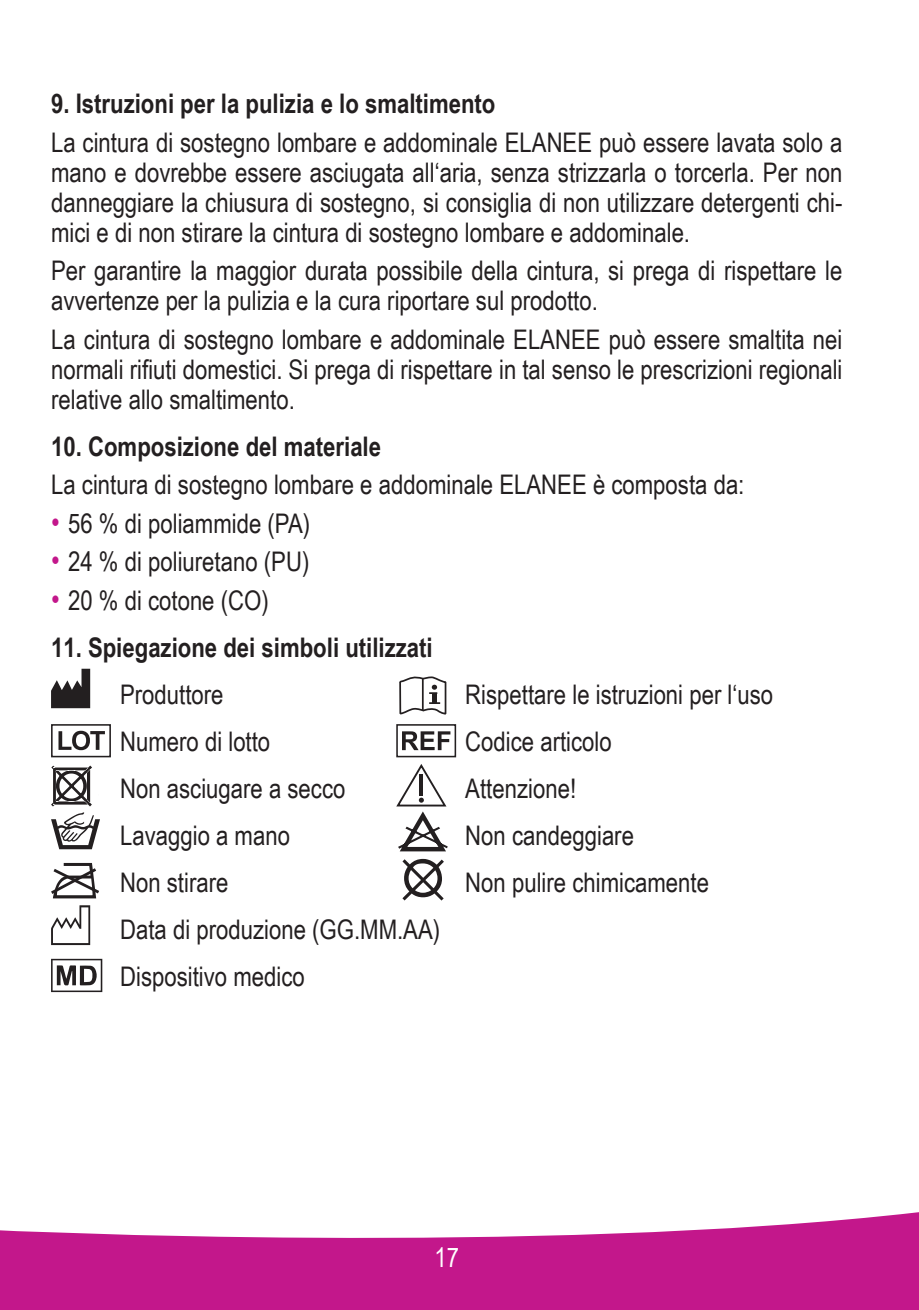
<style>
.page{position:relative;width:919px;height:1310px;background:#fff}
.page>*{position:absolute;margin:0;border:0;box-sizing:border-box;transform-origin:0 0}
.t1{font:27px/30px "Arial Narrow";color:#231f20;text-align:justify}
.t2{font:700 27px "Arial Narrow";color:#231f20}
.t3{font:27px "Arial Narrow";color:#fff}
.s1{font-size:30px;color:#c3178b}
</style>
<div class="page">
<svg style="left:0;top:1212px;width:918px;height:98px;fill:#c3178b"></svg>
<svg style="left:51px;top:669px;width:39px;height:39px"></svg>
<svg style="left:399px;top:676px;width:48px;height:39px"></svg>
<div style="left:51px;top:724px;width:60px;height:33px;border:2px solid #231f20"></div>
<svg style="left:58px;top:731px;width:47px;height:19px"></svg>
<div style="left:396px;top:724px;width:60px;height:33px;border:2px solid #231f20"></div>
<svg style="left:402px;top:731px;width:48px;height:19px"></svg>
<svg style="left:51px;top:765px;width:41px;height:41px"></svg>
<svg style="left:51px;top:812px;width:49px;height:37px"></svg>
<svg style="left:396px;top:764px;width:52px;height:87px"></svg>
<svg style="left:51px;top:863px;width:48px;height:35px"></svg>
<svg style="left:402px;top:859px;width:42px;height:41px"></svg>
<svg style="left:51px;top:905px;width:39px;height:40px"></svg>
<svg style="left:51px;top:959px;width:51px;height:33px"></svg>
<p class="t2" style="left:51px;top:83px;width:446px">9. Istruzioni per la pulizia e lo smaltimento</p>
<p class="t1" style="left:51px;top:126px;width:792px">La cintura di sostegno lombare e addominale ELANEE può essere lavata solo a mano e dovrebbe essere asciugata all‘aria, senza strizzarla o torcerla. Per non danneggiare la chiusura di sostegno, si consiglia di non utilizzare detergenti chi&shy;mici e di non stirare la cintura di sostegno lombare e addominale.</p>
<p class="t1" style="left:51px;top:255px;width:792px">Per garantire la maggior durata possibile della cintura, si prega di rispettare le avvertenze per la pulizia e la cura riportare sul prodotto.</p>
<p class="t1" style="left:51px;top:323px;width:792px">La cintura di sostegno lombare e addominale ELANEE può essere smaltita nei normali rifiuti domestici. Si prega di rispettare in tal senso le prescrizioni regionali relative allo smaltimento.</p>
<p class="t2" style="left:51px;top:426px;width:331px">10. Composizione del materiale</p>
<p class="t1" style="left:51px;top:469px;width:694px">La cintura di sostegno lombare e addominale ELANEE è composta da:</p>
<p class="t1" style="left:51px;top:507px;width:261px"><span class="s1">•</span> 56 % di poliammide (PA)</p>
<p class="t1" style="left:51px;top:546px;width:260px"><span class="s1">•</span> 24 % di poliuretano (PU)</p>
<p class="t1" style="left:51px;top:584px;width:219px"><span class="s1">•</span> 20 % di cotone (CO)</p>
<p class="t2" style="left:51px;top:627px;width:383px">11. Spiegazione dei simboli utilizzati</p>
<p class="t1" style="left:120px;top:678px;width:105px">Produttore</p>
<p class="t1" style="left:465px;top:678px;width:309px">Rispettare le istruzioni per l‘uso</p>
<p class="t1" style="left:120px;top:725px;width:152px">Numero di lotto</p>
<p class="t1" style="left:465px;top:725px;width:148px">Codice articolo</p>
<p class="t1" style="left:120px;top:772px;width:227px">Non asciugare a secco</p>
<p class="t1" style="left:465px;top:772px;width:112px">Attenzione!</p>
<p class="t1" style="left:120px;top:819px;width:171px">Lavaggio a mano</p>
<p class="t1" style="left:465px;top:819px;width:170px">Non candeggiare</p>
<p class="t1" style="left:120px;top:866px;width:110px">Non stirare</p>
<p class="t1" style="left:465px;top:866px;width:245px">Non pulire chimicamente</p>
<p class="t1" style="left:120px;top:905px;width:321px;line-height:47.1px">Data di produzione (GG.MM.AA)<br>Dispositivo medico</p>
<p class="t3" style="left:434px;top:1237px;width:26px">17</p>
</div>
